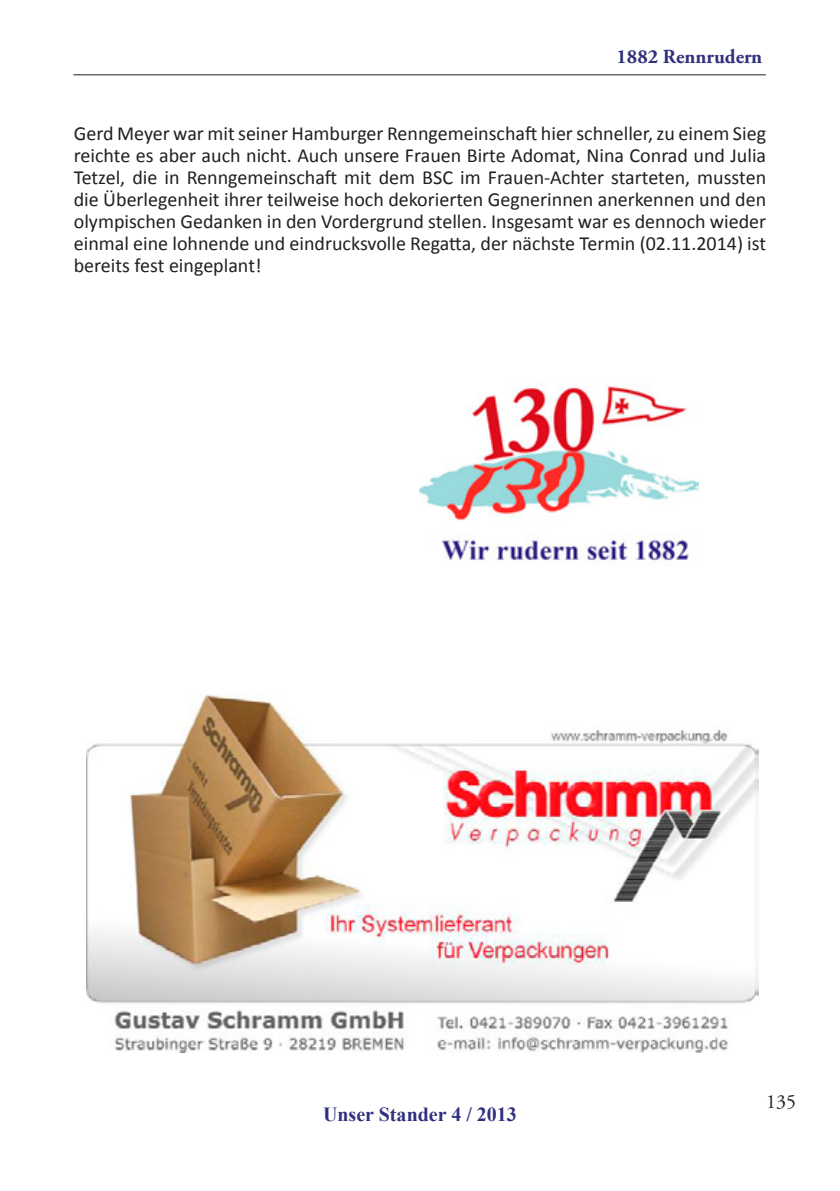
<style>
.page{position:relative;width:840px;height:1191px;background:#fff}
.page>*{position:absolute;margin:0;border:0;box-sizing:border-box;transform-origin:0 0}
.t1{font:20px/22px "Calibri";color:#231f20;text-align:justify}
.t2{font:700 20px "Times New Roman";color:#30307f}
.t3{font:700 20px "Adobe Garamond Pro";color:#30307f}
.t4{font:20px "Adobe Garamond Pro";color:#231f20}
</style>
<div class="page">
<hr style="left:73px;top:74px;width:692px;height:1px;background:#231f20">
<img style="left:86px;top:693px;width:672px;height:359px">
<img style="left:419px;top:384px;width:279px;height:180px">
<p class="t3" style="left:616px;top:45px;width:147px">1882 Rennrudern</p>
<p class="t1" style="left:74px;top:121px;width:693px">Gerd Meyer war mit seiner Hamburger Renngemeinschaft hier schneller, zu einem Sieg reichte es aber auch nicht. Auch unsere Frauen Birte Adomat, Nina Conrad und Julia Tetzel, die in Renngemeinschaft mit dem BSC im Frauen-Achter starteten, mussten die Überlegenheit ihrer teilweise hoch dekorierten Gegnerinnen anerkennen und den olympischen Gedanken in den Vordergrund stellen. Insgesamt war es dennoch wieder einmal eine lohnende und eindrucksvolle Regatta, der nächste Termin (02.11.2014) ist bereits fest eingeplant!</p>
<p class="t2" style="left:323px;top:1100px;width:195px">Unser Stander 4 / 2013</p>
<p class="t4" style="left:765px;top:1089px;width:31px">135</p>
</div>
